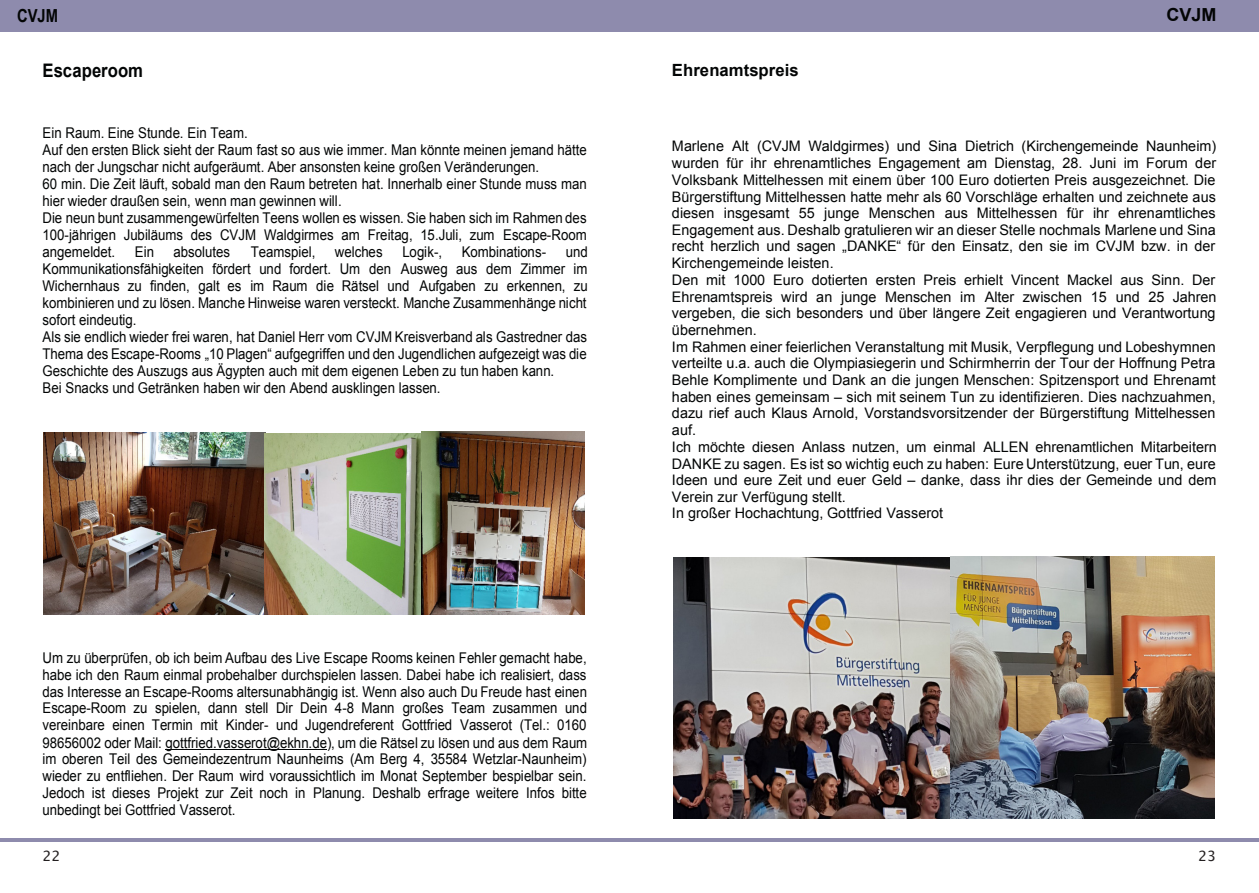
<style>
.page{position:relative;width:1259px;height:893px;background:#fff}
.page>*{position:absolute;margin:0;border:0;box-sizing:border-box;transform-origin:0 0}
.t1{font:700 18.6px "Arial";letter-spacing:.005em;color:#030505;scale:.89 1}
.t2{font:700 18px "Arial Narrow";color:#030505}
.t3{font:700 18px "Arial";color:#030505}
.t4{font:700 16.8px "Arial";letter-spacing:.005em;color:#030505}
.t5{font:14.85px/17px "Arial";color:#030505;scale:.89 1}
.t6{font:14.55px/16.6px "Arial";color:#030505}
.t7{font:14.25px "Lucida Grande";color:#231f20}
</style>
<div class="page">
<hr style="left:0;top:838px;width:1259px;height:3px;background:#8e8bad">
<div style="left:0;top:0;width:1259px;height:32px;background:#8e8bad"></div>
<hr style="left:165px;top:749px;width:162px;height:1px;background:#030505">
<img style="left:44px;top:432px;width:540px;height:183px">
<img style="left:674px;top:556px;width:540px;height:263px">
<p class="t2" style="left:17px;top:9px;width:43px">CVJM</p>
<p class="t1" style="left:43px;top:64px;width:115px">Escaperoom</p>
<p class="t5" style="left:43px;top:126px;width:613px">Ein Raum. Eine Stunde. Ein Team.<br>Auf den ersten Blick sieht der Raum fast so aus wie immer. Man könnte meinen jemand hätte nach der Jungschar nicht aufgeräumt. Aber ansonsten keine großen Veränderungen.<br>60 min. Die Zeit läuft, sobald man den Raum betreten hat. Innerhalb einer Stunde muss man hier wieder draußen sein, wenn man gewinnen will.<br>Die neun bunt zusammengewürfelten Teens wollen es wissen. Sie haben sich im Rahmen des 100-jährigen Jubiläums des CVJM Waldgirmes am Freitag, 15.Juli, zum Escape-Room angemeldet.</p>
<p class="t5" style="left:43px;top:244px;width:614px;text-indent:523px">und Kommunikationsfähigkeiten fördert und fordert. Um den Ausweg aus dem Zimmer im Wichernhaus zu finden, galt es im Raum die Rätsel und Aufgaben zu erkennen, zu kombinieren und zu lösen. Manche Hinweise waren versteckt. Manche Zusammenhänge nicht sofort eindeutig.<br>Als sie endlich wieder frei waren, hat Daniel Herr vom CVJM Kreisverband als Gastredner das Thema des Escape-Rooms „10 Plagen“ aufgegriffen und den Jugendlichen aufgezeigt was die Geschichte des Auszugs aus Ägypten auch mit dem eigenen Leben zu tun haben kann.<br>Bei Snacks und Getränken haben wir den Abend ausklingen lassen.</p>
<p class="t5" style="left:135px;top:244px;width:23px">Ein</p>
<p class="t5" style="left:173px;top:244px;width:65px">absolutes</p>
<p class="t5" style="left:251px;top:244px;width:74px">Teamspiel,</p>
<p class="t5" style="left:335px;top:244px;width:55px">welches</p>
<p class="t5" style="left:402px;top:244px;width:46px">Logik-,</p>
<p class="t5" style="left:462px;top:244px;width:96px">Kombinations-</p>
<p class="t5" style="left:43px;top:650px;width:613px;text-align:justify">Um zu überprüfen, ob ich beim Aufbau des Live Escape Rooms keinen Fehler gemacht habe, habe ich den Raum einmal probehalber durchspielen lassen. Dabei habe ich realisiert, dass das Interesse an Escape-Rooms altersunabhängig ist. Wenn also auch Du Freude hast einen Escape-Room zu spielen, dann stell Dir Dein 4-8 Mann großes Team zusammen und vereinbare einen Termin mit Kinder- und Jugendreferent Gottfried Vasserot (Tel.: 0160<br>98656002 oder Mail: gottfried.vasserot@ekhn.de), um die Rätsel zu lösen und aus dem Raum im oberen Teil des Gemeindezentrum Naunheims (Am Berg 4, 35584 Wetzlar-Naunheim) wieder zu entfliehen. Der Raum wird voraussichtlich im Monat September bespielbar sein.<br>Jedoch ist dieses Projekt zur Zeit noch in Planung. Deshalb erfrage weitere Infos bitte unbedingt bei Gottfried Vasserot.</p>
<p class="t7" style="left:43px;top:850px;width:20px">22</p>
<p class="t4" style="left:672px;top:64px;width:128px">Ehrenamtspreis</p>
<p class="t3" style="left:1166px;top:8px;width:52px">CVJM</p>
<p class="t6" style="left:672px;top:139px;width:546px">Marlene Alt (CVJM Waldgirmes) und Sina Dietrich (Kirchengemeinde Naunheim) wurden für ihr ehrenamtliches Engagement am Dienstag, 28. Juni im Forum der Volksbank Mittelhessen mit einem über 100 Euro dotierten Preis ausgezeichnet. Die Bürgerstiftung Mittelhessen hatte mehr als 60 Vorschläge erhalten und zeichnete aus diesen insgesamt 55 junge Menschen aus Mittelhessen für ihr ehrenamtliches Engagement aus. Deshalb gratulieren wir an dieser Stelle nochmals Marlene und Sina recht herzlich und sagen „DANKE“ für den Einsatz, den sie im CVJM bzw. in der Kirchengemeinde leisten.<br>Den mit 1000 Euro dotierten ersten Preis erhielt Vincent Mackel aus Sinn. Der Ehrenamtspreis wird an junge Menschen im Alter zwischen 15 und 25 Jahren vergeben, die sich besonders und über längere Zeit engagieren und Verantwortung übernehmen.<br>Im Rahmen einer feierlichen Veranstaltung mit Musik, Verpflegung und Lobeshymnen verteilte u.a. auch die Olympiasiegerin und Schirmherrin der Tour der Hoffnung Petra Behle Komplimente und Dank an die jungen Menschen: Spitzensport und Ehrenamt haben eines gemeinsam – sich mit seinem Tun zu identifizieren. Dies nachzuahmen, dazu rief auch Klaus Arnold, Vorstandsvorsitzender der Bürgerstiftung Mittelhessen auf.<br>Ich möchte diesen Anlass nutzen, um einmal ALLEN ehrenamtlichen Mitarbeitern DANKE zu sagen. Es ist so wichtig euch zu haben: Eure Unterstützung, euer Tun, eure Ideen und eure Zeit und euer Geld – danke, dass ihr dies der Gemeinde und dem Verein zur Verfügung stellt.<br>In großer Hochachtung, Gottfried Vasserot</p>
<p class="t7" style="left:1198px;top:850px;width:20px">23</p>
</div>
